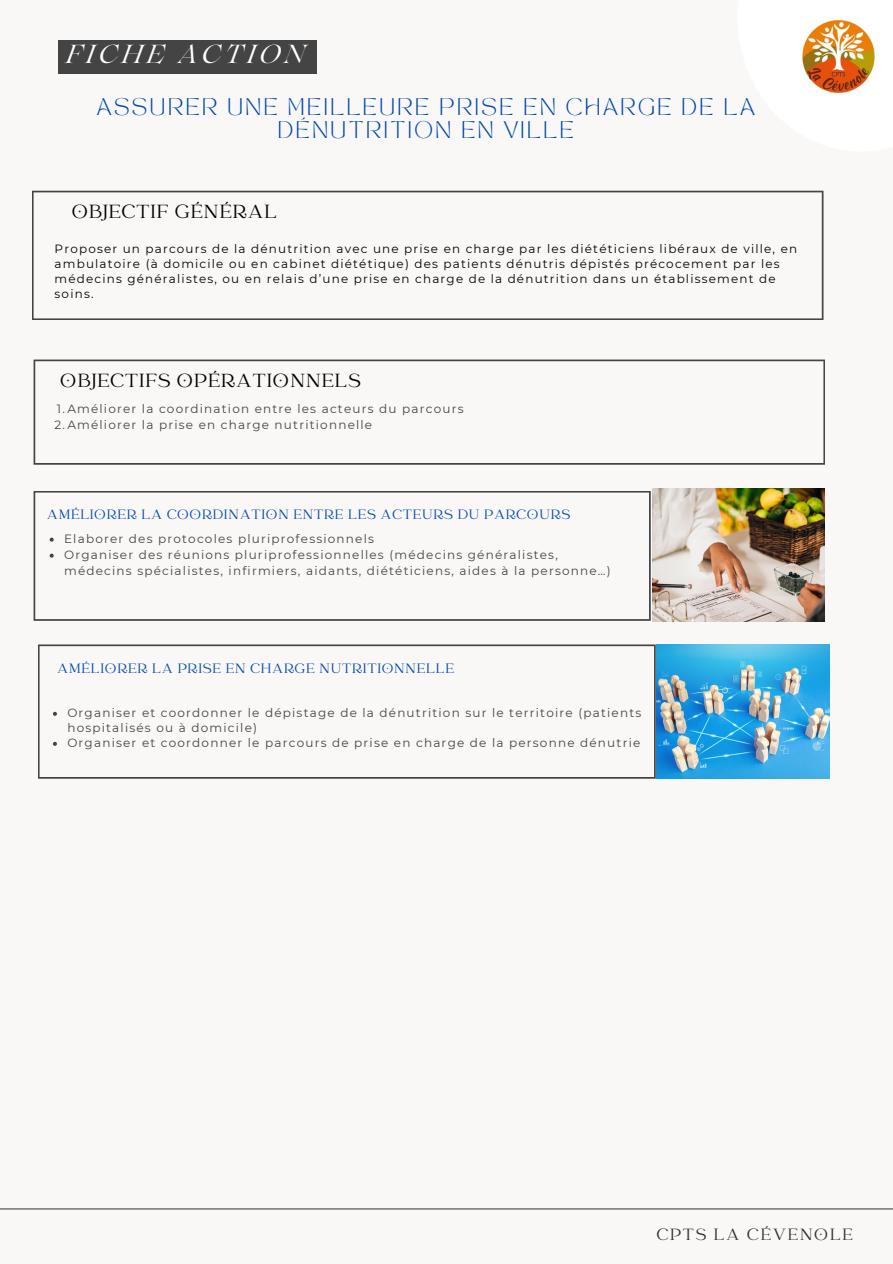
<style>
.page{position:relative;width:893px;height:1264px;background:#fff}
.page>*{position:absolute;margin:0;border:0;box-sizing:border-box;transform-origin:0 0}
.t1{font:italic 25.95px "Lovelace";letter-spacing:.15em;color:#fff}
.t2{font:21px "Catchy Mager";letter-spacing:.05em;color:#000}
.t3{font:18px "Catchy Mager";letter-spacing:.1em;color:#303030}
.t4{font:16.8px/22.5px "TAN MONCHERI Regular";letter-spacing:.15em;color:#004aad;text-align:center}
.t5{font:15px "Catchy Mager";letter-spacing:.05em;color:#004aad}
.t6{font:12px/15px "Montserrat";letter-spacing:.1em;color:#444}
.t7{font:12px/14.9px "Montserrat";letter-spacing:.1em;color:#000}
</style>
<div class="page">
<div style="left:0;top:0;width:892px;height:1263px;background:#faf8f6"></div>
<svg style="left:32px;top:191px;width:791px;height:129px"></svg>
<svg style="left:34px;top:491px;width:616px;height:130px"></svg>
<svg style="left:34px;top:359px;width:791px;height:106px"></svg>
<svg style="left:38px;top:644px;width:617px;height:134px"></svg>
<img style="left:652px;top:488px;width:172px;height:133px">
<img style="left:657px;top:644px;width:172px;height:134px">
<hr style="left:0;top:1208px;width:892px;height:1px;background:#444">
<div style="left:737px;top:0;width:155px;height:151px;background:#fff"></div>
<img style="left:802px;top:19px;width:74px;height:75px">
<svg style="left:53px;top:711px;width:4px;height:4px"></svg>
<svg style="left:53px;top:741px;width:4px;height:4px"></svg>
<div style="left:58px;top:40px;width:259px;height:34px;background:#444"></div>
<svg style="left:50px;top:537px;width:4px;height:4px"></svg>
<svg style="left:50px;top:553px;width:4px;height:4px"></svg>
<p class="t1" style="left:67px;top:45px;width:240px">FICHE ACTION</p>
<h2 class="t4" style="left:97px;top:99px;width:659px">ASSURER UNE MEILLEURE PRISE EN CHARGE DE LA<br>DÉNUTRITION EN VILLE</h2>
<p class="t2" style="left:72px;top:201px;width:206px">OBJECTIF GÉNÉRAL</p>
<p class="t7" style="left:55px;top:241px;width:744px">Proposer un parcours de la dénutrition avec une prise en charge par les diététiciens libéraux de ville, en ambulatoire (à domicile ou en cabinet diététique) des patients dénutris dépistés précocement par les médecins généralistes, ou en relais d’une prise en charge de la dénutrition dans un établissement de soins.</p>
<p class="t2" style="left:61px;top:370px;width:301px">OBJECTIFS OPÉRATIONNELS</p>
<p class="t6" style="left:57px;top:401px;width:408px">1.Améliorer la coordination entre les acteurs du parcours</p>
<h4 class="t6" style="left:54px;top:417px;width:319px">2.Améliorer la prise en charge nutritionnelle</h4>
<p class="t5" style="left:47px;top:507px;width:525px">AMÉLIORER LA COORDINATION ENTRE LES ACTEURS DU PARCOURS</p>
<p class="t6" style="left:64px;top:531px;width:311px">Elaborer des protocoles pluriprofessionnels</p>
<p class="t6" style="left:64px;top:546px;width:548px;line-height:16px">Organiser des réunions pluriprofessionnelles (médecins généralistes, médecins spécialistes, infirmiers, aidants, diététiciens, aides à la personne…)</p>
<h3 class="t5" style="left:57px;top:660px;width:398px">AMÉLIORER LA PRISE EN CHARGE NUTRITIONNELLE</h3>
<h1 class="t6" style="left:67px;top:705px;width:575px">Organiser et coordonner le dépistage de la dénutrition sur le territoire (patients hospitalisés ou à domicile)</h1>
<h3 class="t6" style="left:67px;top:735px;width:574px">Organiser et coordonner le parcours de prise en charge de la personne dénutrie</h3>
<h2 class="t3" style="left:656px;top:1225px;width:198px">CPTS LA CÉVENOLE</h2>
</div>
